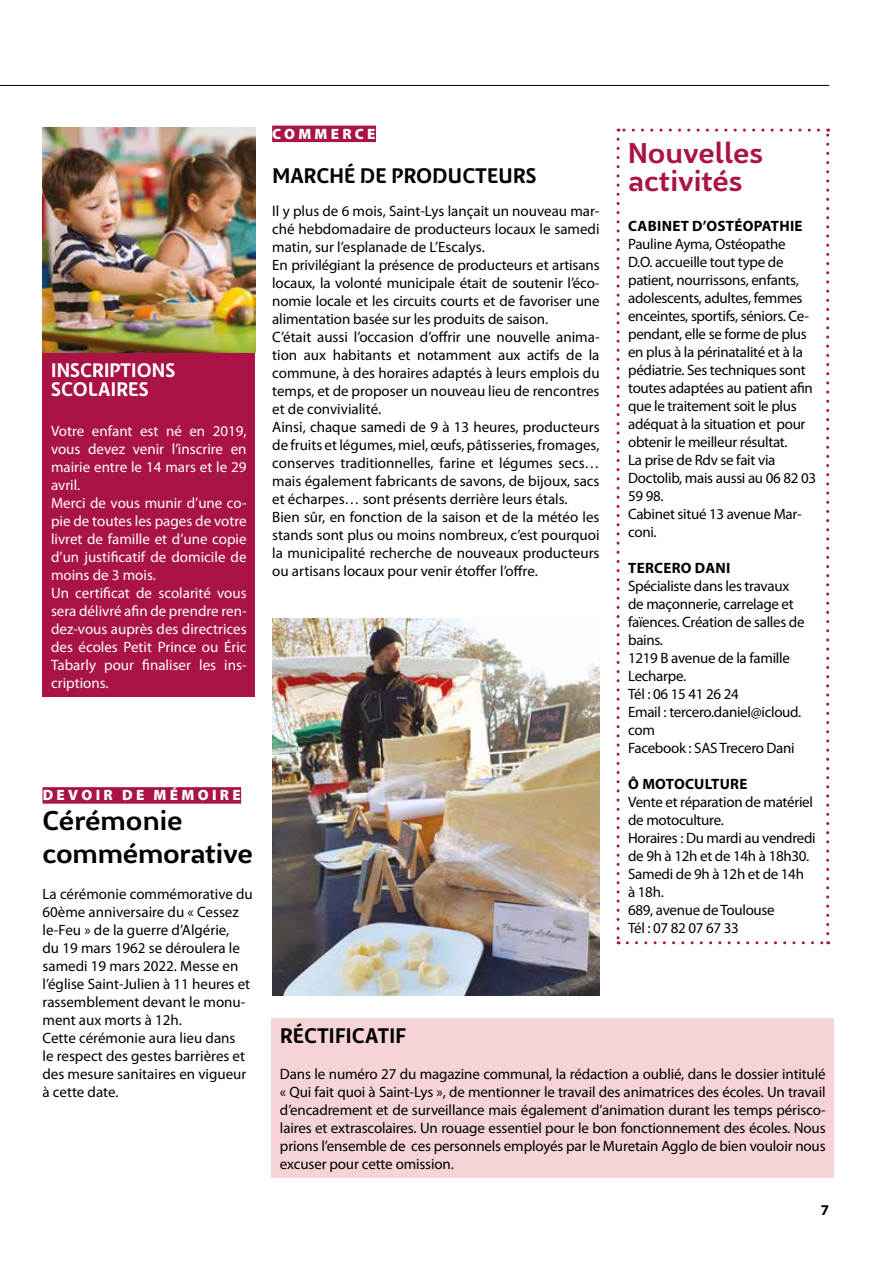
<style>
.page{position:relative;width:893px;height:1263px;background:#fff}
.page>*{position:absolute;margin:0;border:0;box-sizing:border-box;transform-origin:0 0}
.t1{font:700 28.5px/28.5px "Elen Sans";color:#aa1346}
.t2{font:700 27px/33px "Elen Sans";letter-spacing:-.01em;color:#000}
.t3{font:700 21px "Elen Sans";letter-spacing:.01em;color:#000}
.t4{font:700 19.5px/19.5px "Elen Sans";letter-spacing:.01em;color:#fff}
.t5{font:15px/18px "Myriad Pro";letter-spacing:-.01em;color:#000}
.t6{font:15px/18px "Myriad Pro";color:#fff}
.t7{font:700 15px "Myriad Pro";letter-spacing:.02em;color:#000}
.t8{font:900 15px "Myriad Pro";letter-spacing:.22em;color:#fff}
</style>
<div class="page">
<hr style="left:0;top:85px;width:829px;height:1px;background:#000">
<img style="left:43px;top:128px;width:212px;height:225px">
<div style="left:43px;top:353px;width:212px;height:343px;background:#aa1346"></div>
<div style="left:271px;top:1018px;width:563px;height:160px;background:#f5d3d7"></div>
<div style="left:272px;top:126px;width:104px;height:16px;background:#aa1346"></div>
<div style="left:43px;top:787px;width:198px;height:17px;background:#aa1346"></div>
<img style="left:272px;top:618px;width:328px;height:377px">
<svg style="left:617px;top:139px;width:3px;height:805px"></svg>
<svg style="left:627px;top:941px;width:202px;height:3px"></svg>
<svg style="left:826px;top:129px;width:3px;height:805px"></svg>
<svg style="left:618px;top:129px;width:201px;height:3px"></svg>
<h3 class="t4" style="left:51px;top:359px;width:126px">INSCRIPTIONS<br>SCOLAIRES</h3>
<p class="t6" style="left:51px;top:422px;width:197px">Votre enfant est né en 2019, vous devez venir l’inscrire en mairie entre le 14 mars et le 29 avril.<br>Merci de vous munir d’une co&shy;pie de toutes les pages de votre livret de famille et d’une copie d’un justificatif de domicile de moins de 3 mois.<br>Un certificat de scolarité vous sera délivré afin de prendre ren&shy;dez-vous auprès des directrices des écoles Petit Prince ou Éric<br>Tabarly pour finaliser les ins&shy;criptions.</p>
<p class="t8" style="left:43px;top:785px;width:200px">DEVOIR DE MÉMOIRE</p>
<h2 class="t2" style="left:43px;top:803px;width:212px">Cérémonie commémorative</h2>
<p class="t5" style="left:43px;top:885px;width:212px">La cérémonie commémorative du<br>60ème anniversaire du « Cessez le-Feu » de la guerre d’Algérie,<br>du 19 mars 1962 se déroulera le samedi 19 mars 2022. Messe en l’église Saint-Julien à 11 heures et rassemblement devant le monu&shy;ment aux morts à 12h.<br>Cette cérémonie aura lieu dans<br>le respect des gestes barrières et des mesure sanitaires en vigueur à cette date.</p>
<p class="t8" style="left:272px;top:124px;width:105px">COMMERCE</p>
<h3 class="t3" style="left:272px;top:161px;width:266px">MARCHÉ DE PRODUCTEURS</h3>
<p class="t5" style="left:272px;top:201px;width:329px">Il y plus de 6 mois, Saint-Lys lançait un nouveau mar&shy;ché hebdomadaire de producteurs locaux le samedi matin, sur l’esplanade de L’Escalys.<br>En privilégiant la présence de producteurs et artisans locaux, la volonté municipale était de soutenir l’éco&shy;nomie locale et les circuits courts et de favoriser une alimentation basée sur les produits de saison.<br>C’était aussi l’occasion d’offrir une nouvelle anima&shy;tion aux habitants et notamment aux actifs de la commune, à des horaires adaptés à leurs emplois du temps, et de proposer un nouveau lieu de rencontres et de convivialité.<br>Ainsi, chaque samedi de 9 à 13 heures, producteurs de fruits et légumes, miel, œufs, pâtisseries, fromages, conserves traditionnelles, farine et légumes secs… mais également fabricants de savons, de bijoux, sacs et écharpes… sont présents derrière leurs étals.<br>Bien sûr, en fonction de la saison et de la météo les stands sont plus ou moins nombreux, c’est pourquoi la municipalité recherche de nouveaux producteurs ou artisans locaux pour venir étoffer l’offre.</p>
<h1 class="t1" style="left:628px;top:137px;width:137px">Nouvelles activités</h1>
<p class="t7" style="left:628px;top:216px;width:176px">CABINET D’OSTÉOPATHIE</p>
<p class="t5" style="left:628px;top:234px;width:190px">Pauline Ayma, Ostéopathe<br>D.O. accueille tout type de patient, nourrissons, enfants, adolescents, adultes, femmes enceintes, sportifs, séniors. Ce&shy;pendant, elle se forme de plus en plus à la périnatalité et à la pédiatrie. Ses techniques sont toutes adaptées au patient afin que le traitement soit le plus adéquat à la situation et pour obtenir le meilleur résultat.<br>La prise de Rdv se fait via<br>Doctolib, mais aussi au 06 82 03<br>59 98.<br>Cabinet situé 13 avenue Mar&shy;coni.</p>
<p class="t7" style="left:628px;top:558px;width:104px">TERCERO DANI</p>
<p class="t5" style="left:628px;top:576px;width:178px">Spécialiste dans les travaux de maçonnerie, carrelage et faïences. Création de salles de bains.<br>1219 B avenue de la famille<br>Lecharpe.<br>Tél : 06 15 41 26 24<br>Email : tercero.daniel@icloud. com<br>Facebook : SAS Trecero Dani</p>
<p class="t7" style="left:628px;top:774px;width:121px">Ô MOTOCULTURE</p>
<p class="t5" style="left:628px;top:792px;width:189px">Vente et réparation de matériel de motoculture.<br>Horaires : Du mardi au vendredi de 9h à 12h et de 14h à 18h30.<br>Samedi de 9h à 12h et de 14h<br>à 18h.<br>689, avenue de Toulouse<br>Tél : 07 82 07 67 33</p>
<h3 class="t3" style="left:280px;top:1022px;width:127px">RÉCTIFICATIF</h3>
<p class="t5" style="left:280px;top:1065px;width:547px;text-align:justify">Dans le numéro 27 du magazine communal, la rédaction a oublié, dans le dossier intitulé « Qui fait quoi à Saint-Lys », de mentionner le travail des animatrices des écoles. Un travail d’encadrement et de surveillance mais également d’animation durant les temps périsco&shy;laires et extrascolaires. Un rouage essentiel pour le bon fonctionnement des écoles. Nous prions l’ensemble de ces personnels employés par le Muretain Agglo de bien vouloir nous excuser pour cette omission.</p>
<p class="t7" style="left:821px;top:1200px;width:10px">7</p>
</div>
